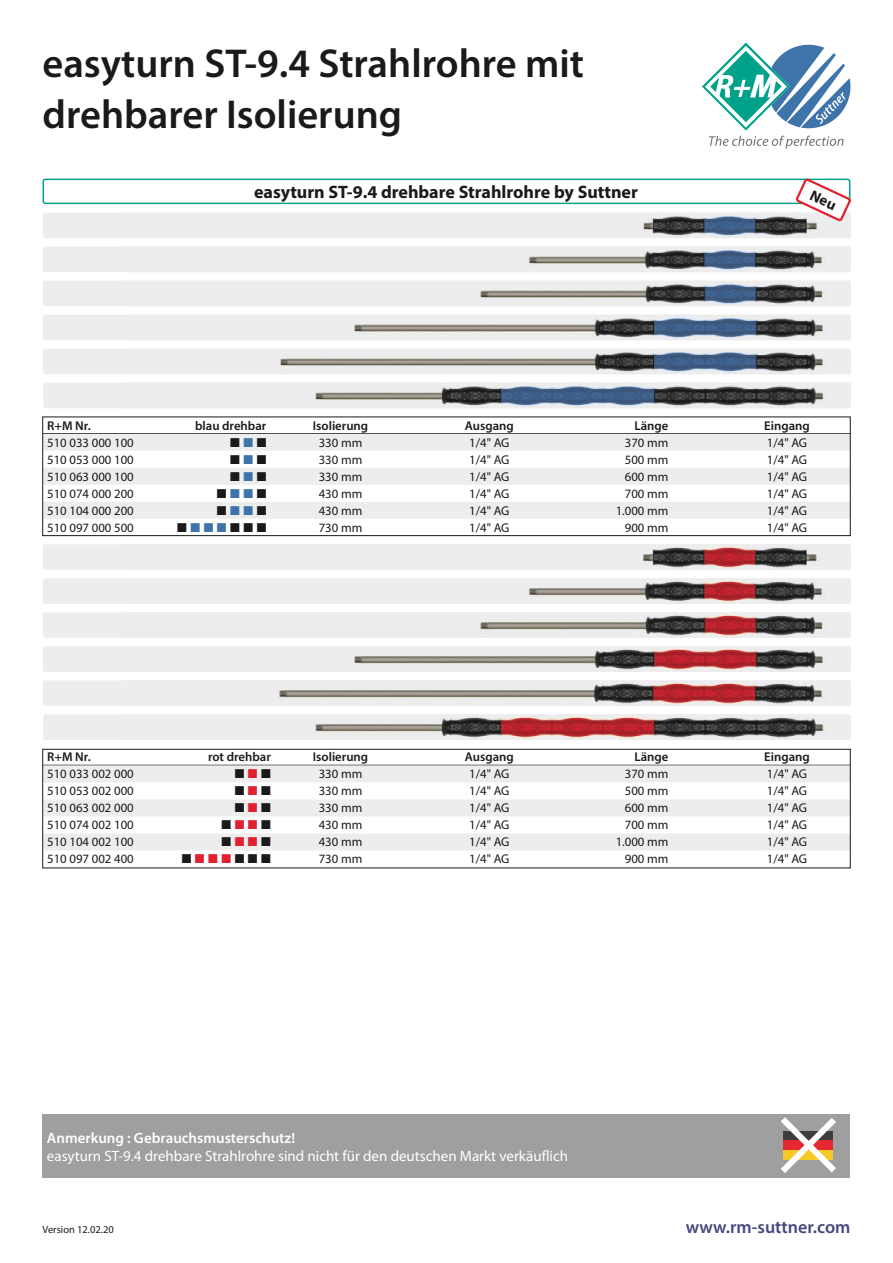
<style>
.page{position:relative;width:893px;height:1263px;background:#fff}
.page>*{position:absolute;margin:0;border:0;box-sizing:border-box;transform-origin:0 0}
.PDF_2011_-_Headline{font:600 40.5px/51px "Myriad Pro";color:#1b1a1a}
._2014_AG_-_Master{font:700 18px "Myriad Pro";color:#1b1a1a}
.t1{font:600 18px "Myriad Pro";color:#45487c}
.t2{font:15px "Myriad Pro";color:#fff}
.t3{font:600 15px "Myriad Pro";color:#fff}
.T_master_b{font:12.75px "Myriad Pro";color:#1b1a1a}
.T_master_c{font:12.75px "Myriad Pro";color:#1b1a1a}
.T_master_a{font:600 12.75px "Myriad Pro";color:#1b1a1a}
.T_master_c-2{font:12.75px "Zapf Dingbats";color:#1b1a1a}
.T_master_b-2{font:12.75px "Zapf Dingbats";color:#1b1a1a}
.PDF_2011_-_AT_-_13{font:10.5px "Myriad Pro";color:#1b1a1a}
.s1{color:#3f74ab}
.s2{color:#e22130}
</style>
<div class="page">
<div style="left:43px;top:315px;width:808px;height:25px;background:#eeeded;border-radius:2px"></div>
<img style="left:354px;top:317px;width:472px;height:22px">
<div style="left:43px;top:646px;width:808px;height:26px;background:#eeeded;border-radius:2px"></div>
<img style="left:354px;top:648px;width:472px;height:23px">
<div style="left:43px;top:349px;width:808px;height:25px;background:#eeeded;border-radius:2px"></div>
<img style="left:280px;top:351px;width:546px;height:22px">
<div style="left:43px;top:680px;width:808px;height:26px;background:#eeeded;border-radius:2px"></div>
<img style="left:279px;top:681px;width:546px;height:25px">
<div style="left:43px;top:247px;width:808px;height:25px;background:#eeeded;border-radius:2px"></div>
<img style="left:528px;top:250px;width:298px;height:20px">
<div style="left:43px;top:578px;width:808px;height:26px;background:#eeeded;border-radius:2px"></div>
<img style="left:528px;top:580px;width:298px;height:23px">
<div style="left:43px;top:281px;width:808px;height:25px;background:#eeeded;border-radius:2px"></div>
<img style="left:480px;top:284px;width:346px;height:21px">
<div style="left:43px;top:612px;width:808px;height:26px;background:#eeeded;border-radius:2px"></div>
<img style="left:478px;top:615px;width:348px;height:22px">
<div style="left:43px;top:383px;width:808px;height:25px;background:#eeeded;border-radius:2px"></div>
<img style="left:315px;top:385px;width:512px;height:22px">
<div style="left:43px;top:714px;width:808px;height:26px;background:#eeeded;border-radius:2px"></div>
<img style="left:315px;top:717px;width:512px;height:22px">
<div style="left:43px;top:213px;width:808px;height:25px;background:#eeeded;border-radius:2px"></div>
<img style="left:642px;top:216px;width:176px;height:20px">
<div style="left:43px;top:544px;width:808px;height:26px;background:#eeeded;border-radius:2px"></div>
<img style="left:642px;top:546px;width:178px;height:22px">
<svg style="left:702px;top:43px;width:148px;height:106px"></svg>
<div style="left:43px;top:1114px;width:807px;height:64px;background:#9e9f9e"></div>
<div style="left:43px;top:179px;width:807px;height:25px;border:2px solid #00a18b;border-radius:2px"></div>
<hr style="left:43px;top:433px;width:807px;height:1px;background:#1b1a1a">
<div style="left:43px;top:434px;width:807px;height:17px;background:#eeeded"></div>
<div style="left:43px;top:468px;width:807px;height:17px;background:#eeeded"></div>
<div style="left:43px;top:502px;width:807px;height:17px;background:#eeeded"></div>
<div style="left:43px;top:417px;width:807px;height:119px;border:1px solid #1b1a1a"></div>
<div style="left:43px;top:765px;width:807px;height:17px;background:#eeeded"></div>
<div style="left:43px;top:799px;width:807px;height:17px;background:#eeeded"></div>
<div style="left:43px;top:833px;width:807px;height:17px;background:#eeeded"></div>
<div style="left:43px;top:749px;width:807px;height:119px;border:1px solid #1b1a1a"></div>
<svg style="left:781px;top:1117px;width:55px;height:56px"></svg>
<svg style="left:794px;top:178px;width:57px;height:45px"></svg>
<p class="PDF_2011_-_Headline" style="left:43px;top:36px;width:543px">easyturn ST-9.4 Strahlrohre mit drehbarer Isolierung</p>
<p class="_2014_AG_-_Master" style="left:254px;top:180px;width:385px">easyturn ST-9.4 drehbare Strahlrohre by Suttner</p>
<p class="T_master_a" style="left:47px;top:417px;width:45px">R+M Nr.</p>
<p class="T_master_a" style="left:195px;top:417px;width:73px">blau drehbar</p>
<p class="T_master_a" style="left:313px;top:417px;width:57px">Isolierung</p>
<p class="T_master_a" style="left:465px;top:417px;width:50px">Ausgang</p>
<p class="T_master_a" style="left:634px;top:417px;width:35px">Länge</p>
<p class="T_master_a" style="left:764px;top:417px;width:47px">Eingang</p>
<p class="T_master_b" style="left:47px;top:434px;width:88px">510 033 000 100</p>
<p class="T_master_b-2" style="left:230px;top:436px;width:38px">■<span class="s1">■</span>■</p>
<p class="T_master_b" style="left:319px;top:434px;width:45px">330 mm</p>
<p class="T_master_b" style="left:469px;top:434px;width:42px">1/4" AG</p>
<p class="T_master_b" style="left:625px;top:434px;width:45px">370 mm</p>
<p class="T_master_b" style="left:767px;top:434px;width:42px">1/4" AG</p>
<p class="T_master_c" style="left:47px;top:451px;width:88px">510 053 000 100</p>
<p class="T_master_c-2" style="left:230px;top:453px;width:38px">■<span class="s1">■</span>■</p>
<p class="T_master_c" style="left:319px;top:451px;width:45px">330 mm</p>
<p class="T_master_c" style="left:469px;top:451px;width:42px">1/4" AG</p>
<p class="T_master_c" style="left:625px;top:451px;width:45px">500 mm</p>
<p class="T_master_c" style="left:767px;top:451px;width:42px">1/4" AG</p>
<p class="T_master_b" style="left:47px;top:468px;width:88px">510 063 000 100</p>
<p class="T_master_b-2" style="left:230px;top:470px;width:38px">■<span class="s1">■</span>■</p>
<p class="T_master_b" style="left:319px;top:468px;width:45px">330 mm</p>
<p class="T_master_b" style="left:469px;top:468px;width:42px">1/4" AG</p>
<p class="T_master_b" style="left:625px;top:468px;width:45px">600 mm</p>
<p class="T_master_b" style="left:767px;top:468px;width:42px">1/4" AG</p>
<p class="T_master_c" style="left:47px;top:485px;width:88px">510 074 000 200</p>
<p class="T_master_c-2" style="left:217px;top:487px;width:51px">■<span class="s1">■ ■</span>■</p>
<p class="T_master_c" style="left:319px;top:485px;width:45px">430 mm</p>
<p class="T_master_c" style="left:469px;top:485px;width:42px">1/4" AG</p>
<p class="T_master_c" style="left:625px;top:485px;width:45px">700 mm</p>
<p class="T_master_c" style="left:767px;top:485px;width:42px">1/4" AG</p>
<p class="T_master_b" style="left:47px;top:502px;width:88px">510 104 000 200</p>
<p class="T_master_b-2" style="left:217px;top:504px;width:51px">■<span class="s1">■ ■</span>■</p>
<p class="T_master_b" style="left:319px;top:502px;width:45px">430 mm</p>
<p class="T_master_b" style="left:469px;top:502px;width:42px">1/4" AG</p>
<p class="T_master_b" style="left:616px;top:502px;width:54px">1.000 mm</p>
<p class="T_master_b" style="left:767px;top:502px;width:42px">1/4" AG</p>
<p class="T_master_c" style="left:47px;top:519px;width:88px">510 097 000 500</p>
<p class="T_master_c-2" style="left:177px;top:521px;width:91px">■<span class="s1">■ ■ ■</span>■ ■ ■</p>
<p class="T_master_c" style="left:319px;top:519px;width:45px">730 mm</p>
<p class="T_master_c" style="left:469px;top:519px;width:42px">1/4" AG</p>
<p class="T_master_c" style="left:625px;top:519px;width:45px">900 mm</p>
<p class="T_master_c" style="left:767px;top:519px;width:42px">1/4" AG</p>
<p class="T_master_a" style="left:47px;top:749px;width:45px">R+M Nr.</p>
<p class="T_master_a" style="left:208px;top:749px;width:64px">rot drehbar</p>
<p class="T_master_a" style="left:313px;top:749px;width:57px">Isolierung</p>
<p class="T_master_a" style="left:465px;top:749px;width:50px">Ausgang</p>
<p class="T_master_a" style="left:634px;top:749px;width:35px">Länge</p>
<p class="T_master_a" style="left:764px;top:749px;width:47px">Eingang</p>
<p class="T_master_b" style="left:47px;top:766px;width:88px">510 033 002 000</p>
<p class="T_master_b-2" style="left:235px;top:768px;width:38px">■ <span class="s2">■</span> ■</p>
<p class="T_master_b" style="left:319px;top:766px;width:45px">330 mm</p>
<p class="T_master_b" style="left:469px;top:766px;width:42px">1/4" AG</p>
<p class="T_master_b" style="left:625px;top:766px;width:45px">370 mm</p>
<p class="T_master_b" style="left:767px;top:766px;width:42px">1/4" AG</p>
<p class="T_master_c" style="left:47px;top:783px;width:88px">510 053 002 000</p>
<p class="T_master_c-2" style="left:235px;top:785px;width:38px">■ <span class="s2">■</span> ■</p>
<p class="T_master_c" style="left:319px;top:783px;width:45px">330 mm</p>
<p class="T_master_c" style="left:469px;top:783px;width:42px">1/4" AG</p>
<p class="T_master_c" style="left:625px;top:783px;width:45px">500 mm</p>
<p class="T_master_c" style="left:767px;top:783px;width:42px">1/4" AG</p>
<p class="T_master_b" style="left:47px;top:800px;width:88px">510 063 002 000</p>
<p class="T_master_b-2" style="left:235px;top:802px;width:38px">■ <span class="s2">■</span> ■</p>
<p class="T_master_b" style="left:319px;top:800px;width:45px">330 mm</p>
<p class="T_master_b" style="left:469px;top:800px;width:42px">1/4" AG</p>
<p class="T_master_b" style="left:625px;top:800px;width:45px">600 mm</p>
<p class="T_master_b" style="left:767px;top:800px;width:42px">1/4" AG</p>
<p class="T_master_c" style="left:47px;top:817px;width:88px">510 074 002 100</p>
<p class="T_master_c-2" style="left:221px;top:819px;width:51px">■ <span class="s2">■ ■</span> ■</p>
<p class="T_master_c" style="left:319px;top:817px;width:45px">430 mm</p>
<p class="T_master_c" style="left:469px;top:817px;width:42px">1/4" AG</p>
<p class="T_master_c" style="left:625px;top:817px;width:45px">700 mm</p>
<p class="T_master_c" style="left:767px;top:817px;width:42px">1/4" AG</p>
<p class="T_master_b" style="left:47px;top:834px;width:88px">510 104 002 100</p>
<p class="T_master_b-2" style="left:221px;top:836px;width:51px">■ <span class="s2">■ ■</span> ■</p>
<p class="T_master_b" style="left:319px;top:834px;width:45px">430 mm</p>
<p class="T_master_b" style="left:469px;top:834px;width:42px">1/4" AG</p>
<p class="T_master_b" style="left:616px;top:834px;width:54px">1.000 mm</p>
<p class="T_master_b" style="left:767px;top:834px;width:42px">1/4" AG</p>
<p class="T_master_c" style="left:47px;top:851px;width:88px">510 097 002 400</p>
<p class="T_master_c-2" style="left:182px;top:853px;width:91px">■ <span class="s2">■■■</span> ■ ■ ■</p>
<p class="T_master_c" style="left:319px;top:851px;width:45px">730 mm</p>
<p class="T_master_c" style="left:469px;top:851px;width:42px">1/4" AG</p>
<p class="T_master_c" style="left:625px;top:851px;width:45px">900 mm</p>
<p class="T_master_c" style="left:767px;top:851px;width:42px">1/4" AG</p>
<p class="t3" style="left:47px;top:1129px;width:250px">Anmerkung : Gebrauchsmusterschutz!</p>
<p class="t2" style="left:47px;top:1147px;width:523px">easyturn ST-9.4 drehbare Strahlrohre sind nicht für den deutschen Markt verkäuflich</p>
<p class="PDF_2011_-_AT_-_13" style="left:43px;top:1223px;width:73px">Version 12.02.20</p>
<p class="t1" style="left:686px;top:1215px;width:166px">www.rm-suttner.com</p>
</div>
